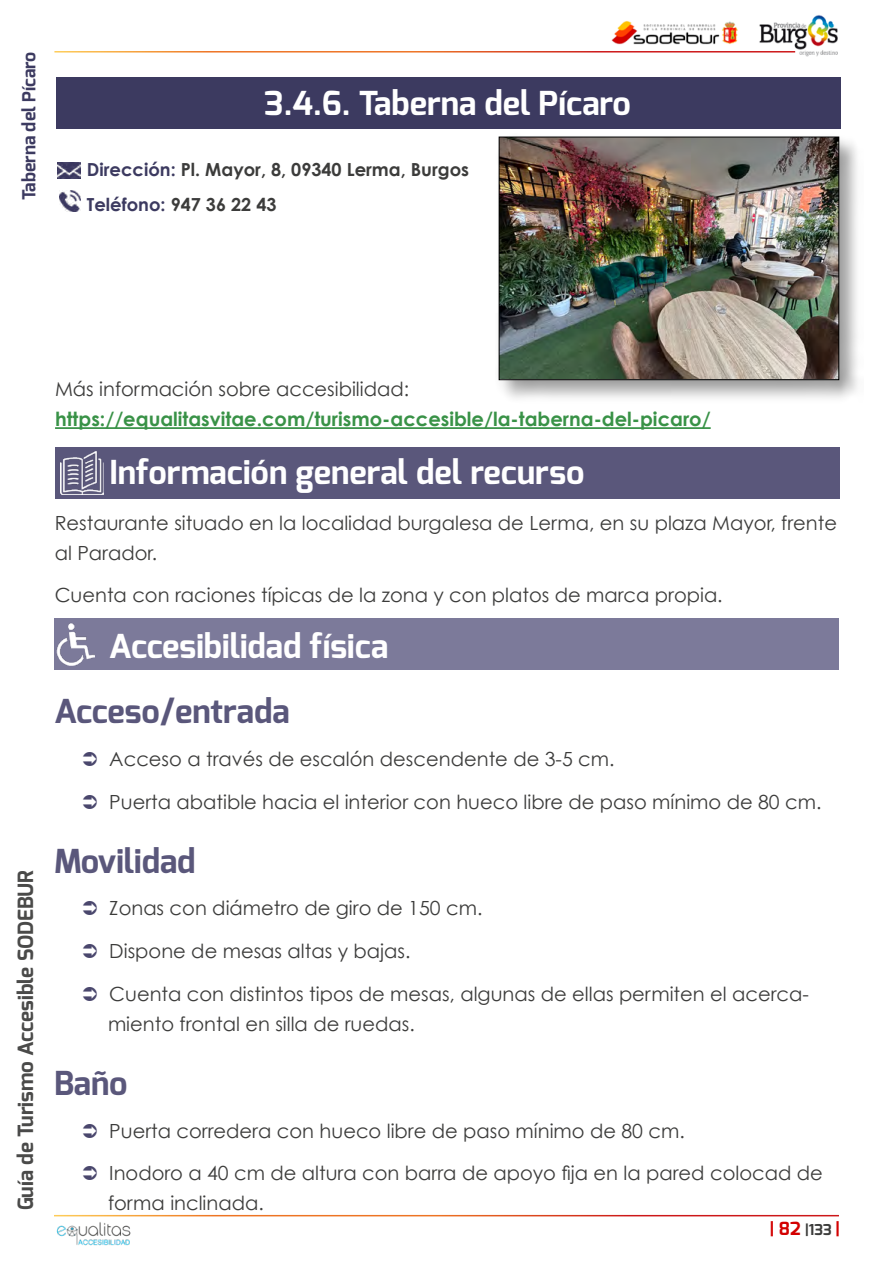
<style>
.page{position:relative;width:893px;height:1263px;background:#fff}
.page>*{position:absolute;margin:0;border:0;box-sizing:border-box;transform-origin:0 0}
.Titulos{font:700 33px "Exo";color:#fff}
.t1{font:700 33px "Exo";color:#5a577b}
.t2{font:700 21px "Exo";color:#4a4a49}
.texto{font:19.5px/30px "Century Gothic";color:#3c3c3b}
.texto-2{font:700 19.5px "Century Gothic";color:#399247}
.Dirección{font:700 18px "Century Gothic";color:#3c3c3b}
.Dirección-2{font:700 18px "Century Gothic";color:#3c3a60}
.t3{font:700 18px "Exo";color:#3c3a60}
.t4{font:700 18px "Exo";color:#d30000}
.s1{color:#3c3a60}
.s2{color:#3c3c3b}
.s3{font-size:15px;color:#3c3c3b}
</style>
<div class="page">
<img style="left:54px;top:1216px;width:78px;height:30px">
<img style="left:611px;top:15px;width:227px;height:42px">
<hr style="left:54px;top:51px;width:741px;height:2px;background:#fff">
<div style="left:55px;top:448px;width:785px;height:51px;background:#5a577b"></div>
<div style="left:56px;top:78px;width:785px;height:51px;background:#3c3a60"></div>
<img style="left:57px;top:162px;width:23px;height:17px">
<img style="left:59px;top:191px;width:21px;height:21px">
<img style="left:61px;top:452px;width:42px;height:42px">
<div style="left:54px;top:619px;width:785px;height:51px;background:#7c7a9a"></div>
<img style="left:57px;top:623px;width:37px;height:42px">
<hr style="left:55px;top:427px;width:656px;height:2px;background:#399247">
<div style="left:496px;top:134px;width:368px;height:270px;background:#000;opacity:.4"></div>
<img style="left:501px;top:139px;width:336px;height:239px">
<div style="left:499px;top:137px;width:340px;height:243px;border:1px solid #000"></div>
<p class="t3" style="left:17px;top:200px;width:150px;rotate:-90deg">Taberna del Pícaro</p>
<h1 class="Titulos" style="left:265px;top:82px;width:368px">3.4.6. Taberna del Pícaro</h1>
<p class="Dirección" style="left:87px;top:158px;width:384px"><span class="s1">Dirección:</span> Pl. Mayor, 8, 09340 Lerma, Burgos</p>
<p class="Dirección-2" style="left:87px;top:193px;width:191px">Teléfono: <span class="s2">947 36 22 43</span></p>
<p class="t2" style="left:12px;top:1210px;width:342px;rotate:-90deg">Guía de Turismo Accesible SODEBUR</p>
<p class="texto" style="left:55px;top:374px;width:356px">Más información sobre accesibilidad:</p>
<p class="texto-2" style="left:55px;top:407px;width:657px">https://equalitasvitae.com/turismo-accesible/la-taberna-del-picaro/</p>
<h2 class="Titulos" style="left:110px;top:451px;width:476px">Información general del recurso</h2>
<p class="texto" style="left:55px;top:507px;width:784px">Restaurante situado en la localidad burgalesa de Lerma, en su plaza Mayor, frente al Parador.</p>
<p class="texto" style="left:55px;top:580px;width:669px">Cuenta con raciones típicas de la zona y con platos de marca propia.</p>
<h2 class="Titulos" style="left:109px;top:625px;width:281px">Accesibilidad física</h2>
<h3 class="t1" style="left:54px;top:690px;width:237px">Acceso/entrada</h3>
<p class="texto" style="left:109px;top:743px;width:507px">Acceso a través de escalón descendente de 3-5 cm.</p>
<p class="texto" style="left:109px;top:786px;width:714px">Puerta abatible hacia el interior con hueco libre de paso mínimo de 80 cm.</p>
<h3 class="t1" style="left:54px;top:839px;width:143px">Movilidad</h3>
<p class="texto" style="left:109px;top:893px;width:375px">Zonas con diámetro de giro de 150 cm.</p>
<p class="texto" style="left:109px;top:936px;width:303px">Dispone de mesas altas y bajas.</p>
<p class="texto" style="left:108px;top:978px;width:702px">Cuenta con distintos tipos de mesas, algunas de ellas permiten el acerca&shy;miento frontal en silla de ruedas.</p>
<h3 class="t1" style="left:54px;top:1062px;width:75px">Baño</h3>
<p class="texto" style="left:109px;top:1115px;width:577px">Puerta corredera con hueco libre de paso mínimo de 80 cm.</p>
<p class="texto" style="left:108px;top:1158px;width:716px">Inodoro a 40 cm de altura con barra de apoyo fija en la pared colocad de forma inclinada.</p>
<p class="t4" style="left:770px;top:1217px;width:72px">| 82 <span class="s3">|133</span> |</p>
</div>
